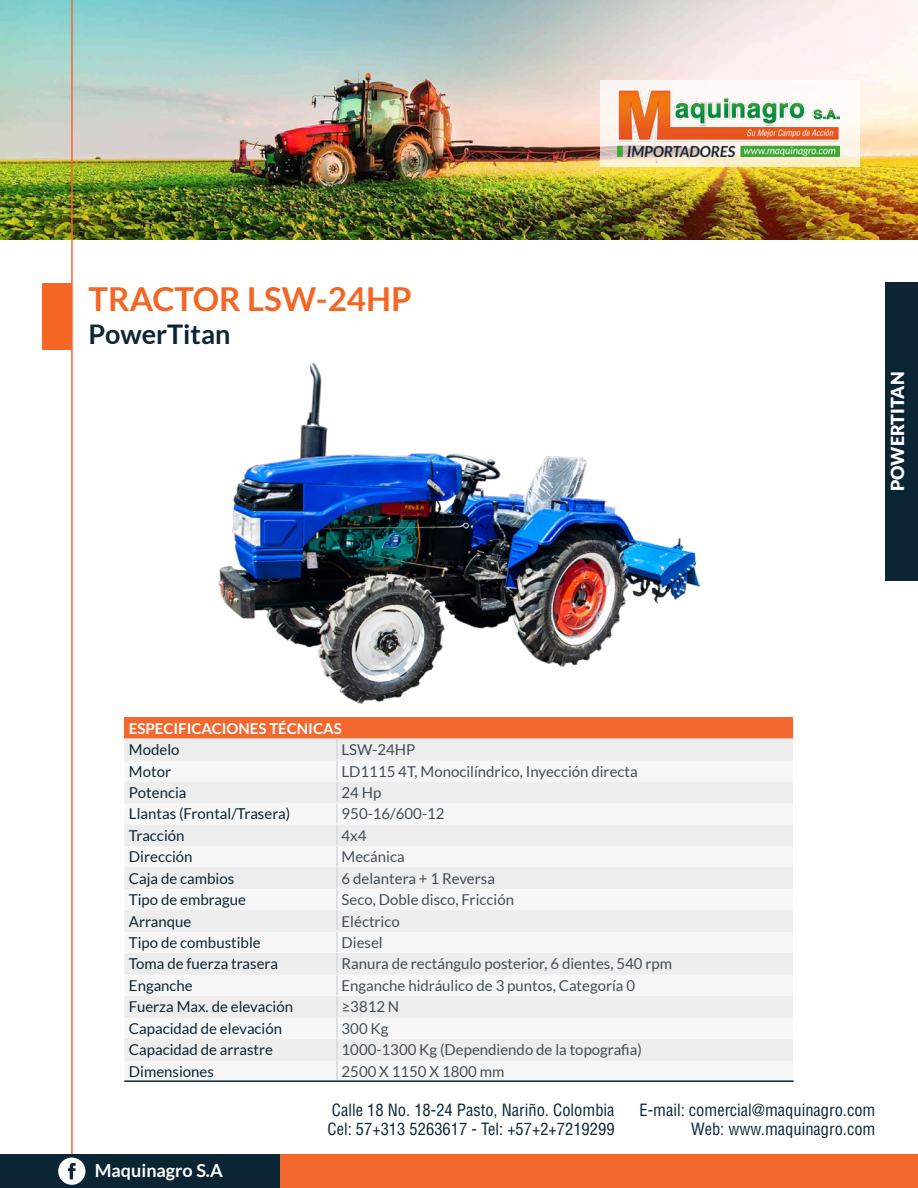
<style>
.page{position:relative;width:918px;height:1188px;background:#fff}
.page>*{position:absolute;margin:0;border:0;box-sizing:border-box;transform-origin:0 0}
.t1{font:700 33px "Lato";color:#f36623}
.t2{font:700 27px "Lato";color:#0c2534}
.t3{font:700 18px "Lato";color:#fffef8}
.t4{font:900 18px "Lato";color:#fff}
.t5{font:condensed 16.5px/19.5px "Helvetica LT Std";color:#0c2534;text-align:right}
.t6{font:15px "Lato";color:#424d57}
.t7{font:15px "Lato";color:#0c2534}
.t8{font:700 15px "Lato";color:#fff}
</style>
<div class="page">
<img style="left:0;top:0;width:918px;height:240px">
<div style="left:43px;top:283px;width:29px;height:67px;background:#f36623"></div>
<div style="left:885px;top:282px;width:33px;height:299px;background:#0c2534"></div>
<hr style="left:71px;top:0;width:2px;height:1177px;background:#f2682f">
<div style="left:0;top:1154px;width:918px;height:34px;background:#f2682f"></div>
<div style="left:0;top:1154px;width:280px;height:34px;background:#0c2534"></div>
<svg style="left:600px;top:81px;width:260px;height:86px"></svg>
<img style="left:617px;top:90px;width:222px;height:66px">
<svg style="left:58px;top:1158px;width:27px;height:27px"></svg>
<div style="left:124px;top:717px;width:669px;height:21px;background:#f2682f"></div>
<div style="left:124px;top:738px;width:669px;height:21px;background:#ededed"></div>
<svg style="left:124px;top:782px;width:669px;height:277px;fill:#ededed"></svg>
<hr style="left:336px;top:738px;width:2px;height:21px;background:#d9d9d9">
<hr style="left:336px;top:761px;width:2px;height:20px;background:#d9d9d9">
<hr style="left:336px;top:781px;width:2px;height:21px;background:#d9d9d9">
<hr style="left:336px;top:803px;width:2px;height:21px;background:#d9d9d9">
<hr style="left:336px;top:824px;width:2px;height:21px;background:#d9d9d9">
<hr style="left:336px;top:846px;width:2px;height:21px;background:#d9d9d9">
<hr style="left:336px;top:867px;width:2px;height:21px;background:#d9d9d9">
<hr style="left:336px;top:889px;width:2px;height:21px;background:#d9d9d9">
<hr style="left:336px;top:910px;width:2px;height:20px;background:#d9d9d9">
<hr style="left:336px;top:932px;width:2px;height:20px;background:#d9d9d9">
<hr style="left:336px;top:953px;width:2px;height:20px;background:#d9d9d9">
<hr style="left:336px;top:975px;width:2px;height:20px;background:#d9d9d9">
<hr style="left:336px;top:996px;width:2px;height:20px;background:#d9d9d9">
<hr style="left:336px;top:1018px;width:2px;height:20px;background:#d9d9d9">
<hr style="left:336px;top:1039px;width:2px;height:20px;background:#d9d9d9">
<svg style="left:336px;top:1061px;width:2px;height:19px"></svg>
<hr style="left:124px;top:759px;width:213px;height:2px;background:#ededed">
<hr style="left:337px;top:759px;width:456px;height:2px;background:#ededed">
<hr style="left:124px;top:802px;width:213px;height:1px;background:#ededed">
<hr style="left:337px;top:802px;width:456px;height:1px;background:#ededed">
<hr style="left:124px;top:845px;width:213px;height:1px;background:#ededed">
<hr style="left:337px;top:845px;width:456px;height:1px;background:#ededed">
<hr style="left:124px;top:888px;width:213px;height:1px;background:#ededed">
<hr style="left:337px;top:888px;width:456px;height:1px;background:#ededed">
<hr style="left:124px;top:930px;width:213px;height:2px;background:#ededed">
<hr style="left:337px;top:930px;width:456px;height:2px;background:#ededed">
<hr style="left:124px;top:973px;width:213px;height:2px;background:#ededed">
<hr style="left:337px;top:973px;width:456px;height:2px;background:#ededed">
<hr style="left:124px;top:1016px;width:213px;height:2px;background:#ededed">
<hr style="left:337px;top:1016px;width:456px;height:2px;background:#ededed">
<hr style="left:124px;top:1059px;width:213px;height:2px;background:#ededed">
<hr style="left:337px;top:1059px;width:456px;height:2px;background:#ededed">
<hr style="left:124px;top:781px;width:213px;height:1px;background:#f7f7f7">
<hr style="left:337px;top:781px;width:456px;height:1px;background:#f7f7f7">
<hr style="left:124px;top:824px;width:213px;height:1px;background:#f7f7f7">
<hr style="left:337px;top:824px;width:456px;height:1px;background:#f7f7f7">
<hr style="left:124px;top:867px;width:213px;height:1px;background:#f7f7f7">
<hr style="left:337px;top:867px;width:456px;height:1px;background:#f7f7f7">
<hr style="left:124px;top:910px;width:213px;height:1px;background:#f7f7f7">
<hr style="left:337px;top:910px;width:456px;height:1px;background:#f7f7f7">
<hr style="left:124px;top:952px;width:213px;height:1px;background:#f7f7f7">
<hr style="left:337px;top:952px;width:456px;height:1px;background:#f7f7f7">
<hr style="left:124px;top:995px;width:213px;height:1px;background:#f7f7f7">
<hr style="left:337px;top:995px;width:456px;height:1px;background:#f7f7f7">
<hr style="left:124px;top:1038px;width:213px;height:1px;background:#f7f7f7">
<hr style="left:337px;top:1038px;width:456px;height:1px;background:#f7f7f7">
<hr style="left:124px;top:1080px;width:213px;height:2px;background:#0c2534">
<hr style="left:337px;top:1080px;width:457px;height:2px;background:#0c2534">
<img style="left:218px;top:363px;width:482px;height:340px">
<h1 class="t1" style="left:89px;top:281px;width:325px">TRACTOR LSW-24HP</h1>
<h2 class="t2" style="left:89px;top:319px;width:143px">PowerTitan</h2>
<p class="t4" style="left:887px;top:491px;width:121px;rotate:-90deg">POWERTITAN</p>
<p class="t8" style="left:129px;top:720px;width:214px">ESPECIFICACIONES TÉCNICAS</p>
<p class="t7" style="left:129px;top:741px;width:52px">Modelo</p>
<p class="t6" style="left:342px;top:741px;width:75px">LSW-24HP</p>
<p class="t7" style="left:129px;top:763px;width:44px">Motor</p>
<p class="t6" style="left:342px;top:763px;width:298px">LD1115 4T, Monocilíndrico, Inyección directa</p>
<p class="t7" style="left:129px;top:784px;width:59px">Potencia</p>
<p class="t6" style="left:342px;top:784px;width:41px">24 Hp</p>
<p class="t7" style="left:129px;top:806px;width:163px">Llantas (Frontal/Trasera)</p>
<p class="t6" style="left:342px;top:806px;width:105px">950-16/600-12</p>
<p class="t7" style="left:129px;top:827px;width:57px">Tracción</p>
<p class="t6" style="left:342px;top:827px;width:26px">4x4</p>
<p class="t7" style="left:129px;top:848px;width:65px">Dirección</p>
<p class="t6" style="left:342px;top:848px;width:65px">Mecánica</p>
<p class="t7" style="left:129px;top:870px;width:107px">Caja de cambios</p>
<p class="t6" style="left:342px;top:870px;width:155px">6 delantera + 1 Reversa</p>
<p class="t7" style="left:129px;top:891px;width:119px">Tipo de embrague</p>
<p class="t6" style="left:342px;top:891px;width:174px">Seco, Doble disco, Fricción</p>
<p class="t7" style="left:129px;top:913px;width:64px">Arranque</p>
<p class="t6" style="left:342px;top:913px;width:60px">Eléctrico</p>
<p class="t7" style="left:129px;top:934px;width:133px">Tipo de combustible</p>
<p class="t6" style="left:342px;top:934px;width:43px">Diesel</p>
<p class="t7" style="left:129px;top:956px;width:150px">Toma de fuerza trasera</p>
<p class="t6" style="left:342px;top:956px;width:332px">Ranura de rectángulo posterior, 6 dientes, 540 rpm</p>
<p class="t7" style="left:129px;top:977px;width:65px">Enganche</p>
<p class="t6" style="left:342px;top:977px;width:295px">Enganche hidráulico de 3 puntos, Categoría 0</p>
<p class="t7" style="left:129px;top:999px;width:166px">Fuerza Max. de elevación</p>
<p class="t6" style="left:342px;top:999px;width:59px">≥3812 N</p>
<p class="t7" style="left:129px;top:1020px;width:155px">Capacidad de elevación</p>
<p class="t6" style="left:342px;top:1020px;width:48px">300 Kg</p>
<p class="t7" style="left:129px;top:1041px;width:146px">Capacidad de arrastre</p>
<p class="t6" style="left:342px;top:1041px;width:302px">1000-1300 Kg (Dependiendo de la topografia)</p>
<p class="t7" style="left:129px;top:1063px;width:87px">Dimensiones</p>
<p class="t6" style="left:342px;top:1063px;width:164px">2500 X 1150 X 1800 mm</p>
<p class="t5" style="left:328px;top:1100px;width:289px;text-align:left">Calle 18 No. 18-24 Pasto, Nariño. Colombia<br>Cel: 57+313 5263617 - Tel: +57+2+7219299</p>
<p class="t5" style="left:639px;top:1100px;width:237px">E-mail: comercial@maquinagro.com<br>Web: www.maquinagro.com</p>
<p class="t3" style="left:95px;top:1160px;width:129px">Maquinagro S.A</p>
</div>
